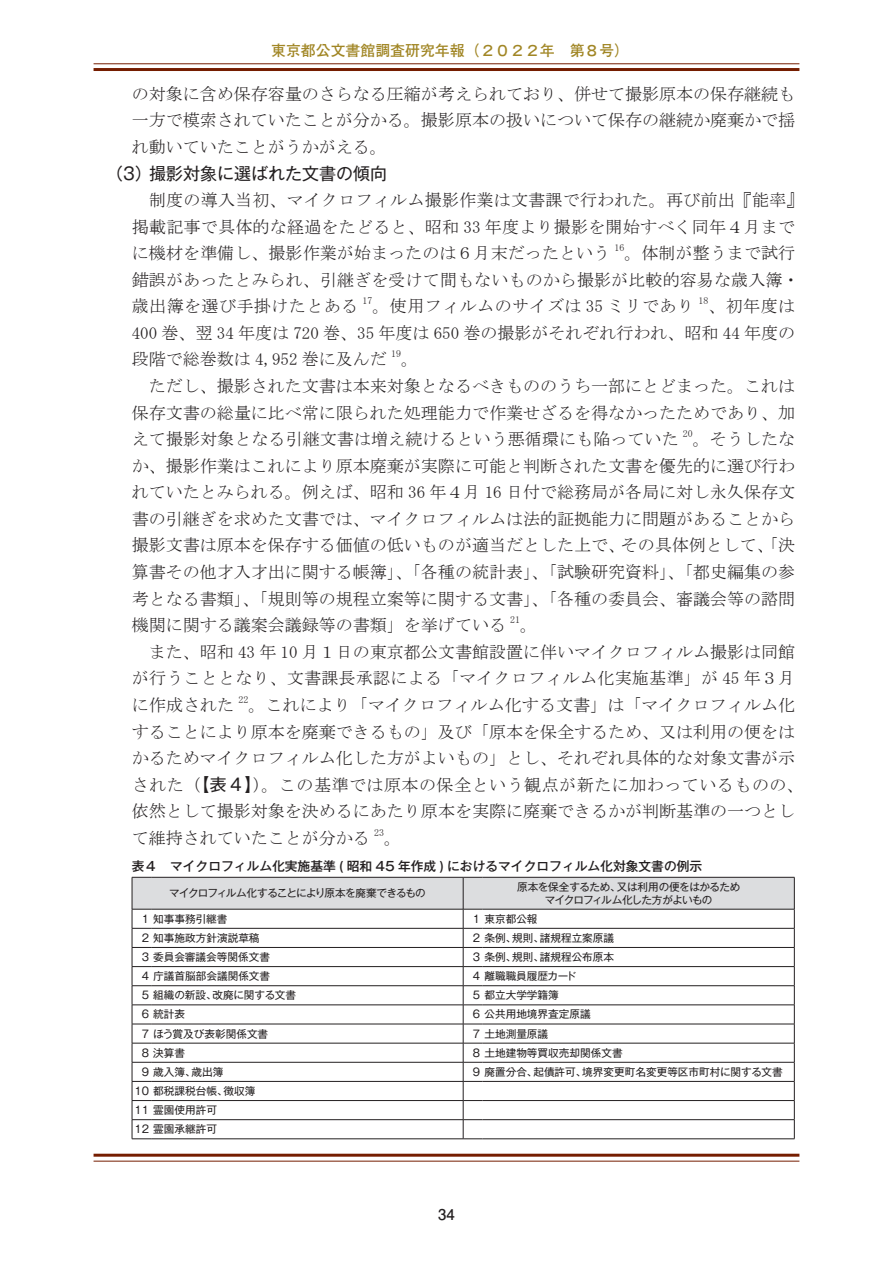
<style>
.page{position:relative;width:893px;height:1263px;background:#fff}
.page>*{position:absolute;margin:0;border:0;box-sizing:border-box;transform-origin:0 0}
.t1{font:16.95px/26.5px "MS Mincho";color:#231f20}
.t2{font:16.95px "MS Mincho";letter-spacing:.025em;color:#231f20}
.t3{font:16.95px "Gothic MB101 Pro";color:#231f20}
.t4{font:700 14.85px "Futo Go B101 Pr 5";color:#a18625}
.t5{font:700 14.85px "Futo Go B101 Pr 5";color:#231f20}
.t6{font:500 12.75px "Gothic MB101 Pr 6 N";color:#231f20}
.t7{font:10.65px/19.2px "Gothic MB101 Pr 6 N";color:#231f20}
.t8{font:10.65px/12.8px "Gothic MB101 Pr 6 N";letter-spacing:-.045em;color:#231f20;text-align:center}
.t9{font:10.65px "Gothic MB101 Pr 6 N";letter-spacing:-.08em;color:#231f20}
.t10{font:9.9px "MS Mincho";color:#231f20}
.s1{font-family:"Gothic MB101 Pro"}
</style>
<div class="page">
<hr style="left:94px;top:64px;width:705px;height:1px;background:#751d00">
<hr style="left:94px;top:68px;width:705px;height:3px;background:#751d00">
<hr style="left:94px;top:1161px;width:705px;height:1px;background:#751d00">
<hr style="left:94px;top:1154px;width:705px;height:3px;background:#751d00">
<svg style="left:132px;top:877px;width:663px;height:262px"></svg>
<hr style="left:482px;top:1138px;width:312px;height:1px;background:#231f20">
<p class="t4" style="left:271px;top:38px;width:360px">東京都公文書館調査研究年報（２０２２年　第８号）</p>
<p class="t1" style="left:132px;top:80px;width:665px;text-align:justify">の対象に含め保存容量のさらなる圧縮が考えられており、併せて撮影原本の保存継続も一方で模索されていたことが分かる。撮影原本の扱いについて保存の継続か廃棄かで揺れ動いていたことがうかがえる。</p>
<p class="t3" style="left:106px;top:159px;width:282px">（3）撮影対象に選ばれた文書の傾向</p>
<p class="t1" style="left:132px;top:187px;width:673px">　制度の導入当初、マイクロフィルム撮影作業は文書課で行われた。再び前出『能率』掲載記事で具体的な経過をたどると、昭和 33 年度より撮影を開始すべく同年４月までに機材を準備し、撮影作業が始まったのは６月末だったという</p>
<p class="t10" style="left:614px;top:242px;width:11px">16</p>
<p class="t1" style="left:132px;top:240px;width:669px;text-indent:492px">。体制が整うまで試行錯誤があったとみられ、引継ぎを受けて間もないものから撮影が比較的容易な歳入簿・歳出簿を選び手掛けたとある</p>
<p class="t10" style="left:363px;top:296px;width:11px">17</p>
<p class="t2" style="left:373px;top:298px;width:323px">。使用フィルムのサイズは 35 ミリであり</p>
<p class="t10" style="left:698px;top:296px;width:11px">18</p>
<p class="t1" style="left:132px;top:293px;width:665px;text-align:justify;text-indent:576px">、初年度は400 巻、翌 34 年度は 720 巻、35 年度は 650 巻の撮影がそれぞれ行われ、昭和 44 年度の段階で総巻数は 4,952 巻に及んだ</p>
<p class="t10" style="left:391px;top:349px;width:11px">19</p>
<p class="t1" style="left:132px;top:346px;width:665px;text-indent:269px">。<br>　ただし、撮影された文書は本来対象となるべきもののうち一部にとどまった。これは保存文書の総量に比べ常に限られた処理能力で作業せざるを得なかったためであり、加えて撮影対象となる引継文書は増え続けるという悪循環にも陥っていた</p>
<p class="t10" style="left:683px;top:428px;width:11px">20</p>
<p class="t1" style="left:132px;top:426px;width:665px;text-align:justify;text-indent:561px">。そうしたなか、撮影作業はこれにより原本廃棄が実際に可能と判断された文書を優先的に選び行われていたとみられる。例えば、昭和 36 年４月 16 日付で総務局が各局に対し永久保存文書の引継ぎを求めた文書では、マイクロフィルムは法的証拠能力に問題があることから撮影文書は原本を保存する価値の低いものが適当だとした上で、その具体例として、「決算書その他才入才出に関する帳簿」、「各種の統計表」、「試験研究資料」、「都史編集の参考となる書類」、「規則等の規程立案等に関する文書」、「各種の委員会、審議会等の諮問機関に関する議案会議録等の書類」を挙げている</p>
<p class="t10" style="left:510px;top:614px;width:11px">21</p>
<p class="t1" style="left:132px;top:612px;width:665px;text-indent:388px">。<br>　また、昭和 43 年 10 月１日の東京都公文書館設置に伴いマイクロフィルム撮影は同館が行うこととなり、文書課長承認による「マイクロフィルム化実施基準」が 45 年３月に作成された</p>
<p class="t10" style="left:239px;top:694px;width:11px">22</p>
<p class="t1" style="left:132px;top:691px;width:673px;text-indent:117px">。これにより「マイクロフィルム化する文書」は「マイクロフィルム化することにより原本を廃棄できるもの」及び「原本を保全するため、又は利用の便をはかるためマイクロフィルム化した方がよいもの」とし、それぞれ具体的な対象文書が示された（<span class="s1">【表４】</span>）。この基準では原本の保全という観点が新たに加わっているものの、依然として撮影対象を決めるにあたり原本を実際に廃棄できるかが判断基準の一つとして維持されていたことが分かる</p>
<p class="t10" style="left:374px;top:827px;width:11px">23</p>
<p class="t1" style="left:384px;top:824px;width:19px">。</p>
<p class="t6" style="left:132px;top:856px;width:572px">表４　マイクロフィルム化実施基準 ( 昭和 45 年作成 ) におけるマイクロフィルム化対象文書の例示</p>
<p class="t9" style="left:169px;top:884px;width:258px">マイクロフィルム化することにより原本を廃棄できるもの</p>
<p class="t8" style="left:517px;top:880px;width:225px">原本を保全するため、又は利用の便をはかるためマイクロフィルム化した方がよいもの</p>
<p class="t7" style="left:142px;top:908px;width:87px">1 知事事務引継書</p>
<p class="t7" style="left:473px;top:908px;width:66px">1 東京都公報</p>
<p class="t7" style="left:142px;top:927px;width:119px">2 知事施政方針演説草稿</p>
<p class="t7" style="left:473px;top:927px;width:143px">2 条例、規則、諸規程立案原議</p>
<p class="t7" style="left:142px;top:947px;width:130px">3 委員会審議会等関係文書</p>
<p class="t7" style="left:473px;top:947px;width:143px">3 条例、規則、諸規程公布原本</p>
<p class="t7" style="left:142px;top:966px;width:130px">4 庁議首脳部会議関係文書</p>
<p class="t7" style="left:473px;top:966px;width:105px">4 離職職員履歴カード</p>
<p class="t7" style="left:142px;top:985px;width:156px">5 組織の新設、改廃に関する文書</p>
<p class="t7" style="left:473px;top:985px;width:87px">5 都立大学学籍簿</p>
<p class="t7" style="left:142px;top:1004px;width:45px">6 統計表</p>
<p class="t7" style="left:473px;top:1004px;width:119px">6 公共用地境界査定原議</p>
<p class="t7" style="left:142px;top:1023px;width:128px">7 ほう賞及び表彰関係文書</p>
<p class="t7" style="left:473px;top:1023px;width:77px">7 土地測量原議</p>
<p class="t7" style="left:142px;top:1042px;width:45px">8 決算書</p>
<p class="t7" style="left:473px;top:1042px;width:151px">8 土地建物等買収売却関係文書</p>
<p class="t7" style="left:142px;top:1061px;width:83px">9 歳入簿、歳出簿</p>
<p class="t7" style="left:473px;top:1061px;width:311px">9 廃置分合、起債許可、境界変更町名変更等区市町村に関する文書</p>
<p class="t7" style="left:134px;top:1080px;width:122px">10 都税課税台帳、徴収簿<br>11 霊園使用許可<br>12 霊園承継許可</p>
<p class="t5" style="left:438px;top:1202px;width:18px">34</p>
</div>
